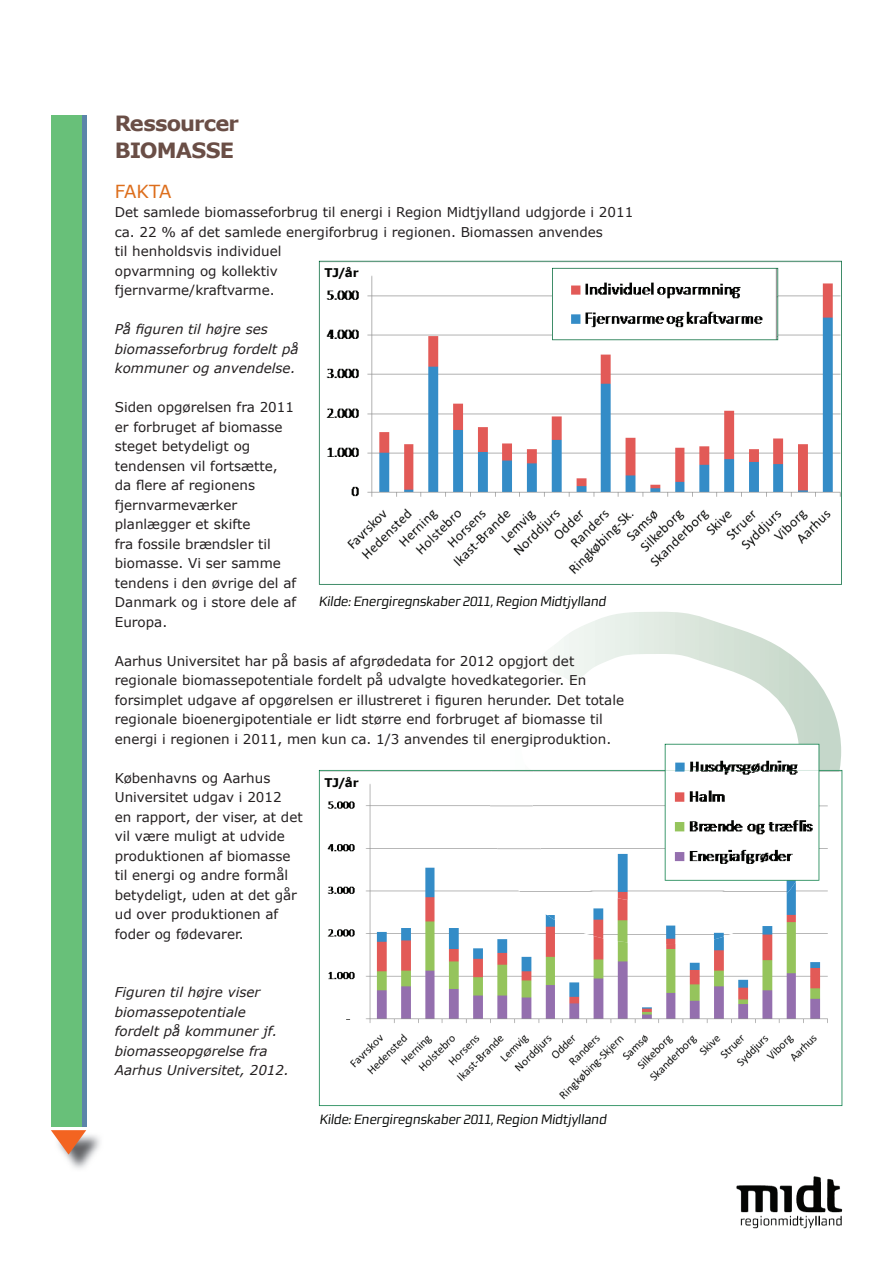
<style>
.page{position:relative;width:893px;height:1263px;background:#fff}
.page>*{position:absolute;margin:0;border:0;box-sizing:border-box;transform-origin:0 0}
.t1{font:700 21px/27px "Verdana";letter-spacing:-.035em;color:#6a4e46}
.t2{font:18px "Verdana";letter-spacing:-.025em;color:#dd6e1c}
.t3{font:13.5px/19.5px "Verdana";color:#231f20}
.t4{font:italic 13.5px/19.5px "Verdana";color:#231f20}
.t5{font:italic 13.5px "midtsans";letter-spacing:-.03em;color:#040503}
.t6{font:700 12px "Verdana";letter-spacing:-.03em;color:#040503}
</style>
<div class="page">
<svg style="left:510px;top:612px;width:331px;height:158px"></svg>
<img style="left:736px;top:1176px;width:107px;height:53px">
<div style="left:51px;top:115px;width:30px;height:1012px;background:#68c079"></div>
<hr style="left:82px;top:115px;width:4px;height:1012px;background:#5b85a9">
<svg style="left:319px;top:261px;width:523px;height:324px"></svg>
<svg style="left:319px;top:770px;width:523px;height:336px"></svg>
<svg style="left:552px;top:268px;width:226px;height:72px"></svg>
<svg style="left:665px;top:744px;width:154px;height:137px"></svg>
<img style="left:64px;top:1135px;width:36px;height:34px">
<svg style="left:51px;top:1130px;width:35px;height:24px"></svg>
<h1 class="t1" style="left:115px;top:109px;width:126px">Ressourcer<br>BIOMASSE</h1>
<h2 class="t2" style="left:115px;top:180px;width:58px">FAKTA</h2>
<p class="t3" style="left:115px;top:202px;width:520px">Det samlede biomasseforbrug til energi i Region Midtjylland udgjorde i 2011 ca. 22 % af det samlede energiforbrug i regionen. Biomassen anvendes<br>til henholdsvis individuel<br>opvarmning og kollektiv<br>fjernvarme/kraftvarme.</p>
<p class="t4" style="left:115px;top:319px;width:185px">På figuren til højre ses biomasseforbrug fordelt på kommuner og anvendelse.</p>
<p class="t3" style="left:115px;top:397px;width:183px">Siden opgørelsen fra 2011 er forbruget af biomasse steget betydeligt og tendensen vil fortsætte, da flere af regionens fjernvarmeværker planlægger et skifte<br>fra fossile brændsler til biomasse. Vi ser samme tendens i den øvrige del af<br>Danmark og i store dele af<br>Europa.</p>
<p class="t3" style="left:115px;top:651px;width:511px">Aarhus Universitet har på basis af afgrødedata for 2012 opgjort det regionale biomassepotentiale fordelt på udvalgte hovedkategorier. En forsimplet udgave af opgørelsen er illustreret i figuren herunder. Det totale regionale bioenergipotentiale er lidt større end forbruget af biomasse til energi i regionen i 2011, men kun ca. 1/3 anvendes til energiproduktion.</p>
<p class="t3" style="left:115px;top:768px;width:189px">Københavns og Aarhus<br>Universitet udgav i 2012<br>en rapport, der viser, at det vil være muligt at udvide produktionen af biomasse til energi og andre formål betydeligt, uden at det går ud over produktionen af foder og fødevarer.</p>
<p class="t6" style="left:325px;top:265px;width:36px">TJ/år</p>
<p class="t5" style="left:319px;top:593px;width:289px">Kilde: Energiregnskaber 2011, Region Midtjylland</p>
<p class="t6" style="left:325px;top:775px;width:36px">TJ/år</p>
<p class="t4" style="left:115px;top:982px;width:176px">Figuren til højre viser biomassepotentiale fordelt på kommuner jf. biomasseopgørelse fra<br>Aarhus Universitet, 2012.</p>
<p class="t5" style="left:319px;top:1112px;width:289px">Kilde: Energiregnskaber 2011, Region Midtjylland</p>
</div>
